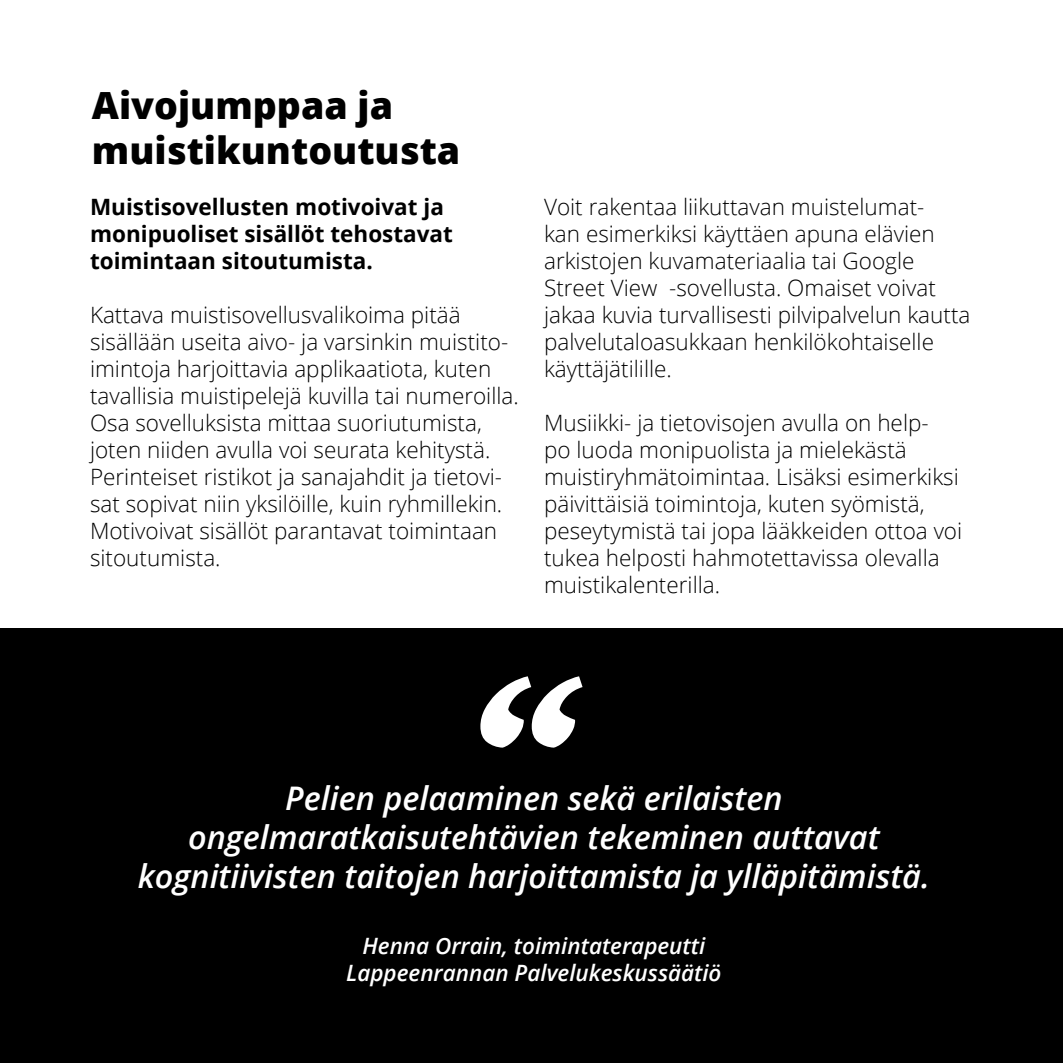
<style>
.page{position:relative;width:1063px;height:1063px;background:#fff}
.page>*{position:absolute;margin:0;border:0;box-sizing:border-box;transform-origin:0 0}
.t1{font:800 37.5px/45px "Open Sans";color:#000}
.t2{font:italic 600 32.5px/39px "Open Sans";color:#fff;text-align:center}
.t3{font:300 22.5px/27px "Open Sans";color:#000}
.t4{font:700 22.5px/27px "Open Sans";color:#000}
.t5{font:italic 600 22.5px/27px "Open Sans";color:#fff;text-align:center}
</style>
<div class="page">
<div style="left:0;top:628px;width:1063px;height:435px;background:#000"></div>
<svg style="left:480px;top:676px;width:103px;height:72px"></svg>
<h1 class="t1" style="left:92px;top:81px;width:370px">Aivojumppaa ja muistikuntoutusta</h1>
<p class="t4" style="left:90px;top:193px;width:364px">Muistisovellusten motivoivat ja monipuoliset sisällöt tehostavat toimintaan sitoutumista.</p>
<p class="t3" style="left:90px;top:301px;width:430px">Kattava muistisovellusvalikoima pitää sisällään useita aivo- ja varsinkin muistito&shy;imintoja harjoittavia applikaatiota, kuten tavallisia muistipelejä kuvilla tai numeroilla.<br>Osa sovelluksista mittaa suoriutumista, joten niiden avulla voi seurata kehitystä.<br>Perinteiset ristikot ja sanajahdit ja tietovi&shy;sat sopivat niin yksilöille, kuin ryhmillekin.<br>Motivoivat sisällöt parantavat toimintaan sitoutumista.</p>
<p class="t3" style="left:544px;top:193px;width:428px">Voit rakentaa liikuttavan muistelumat-<br>kan esimerkiksi käyttäen apuna elävien arkistojen kuvamateriaalia tai Google Street View -sovellusta. Omaiset voivat jakaa kuvia turvallisesti pilvipalvelun kautta palvelutaloasukkaan henkilökohtaiselle käyttäjätilille.</p>
<p class="t3" style="left:544px;top:409px;width:420px">Musiikki- ja tietovisojen avulla on help-<br>po luoda monipuolista ja mielekästä muistiryhmätoimintaa. Lisäksi esimerkiksi päivittäisiä toimintoja, kuten syömistä, peseytymistä tai jopa lääkkeiden ottoa voi tukea helposti hahmotettavissa olevalla muistikalenterilla.</p>
<h2 class="t2" style="left:138px;top:778px;width:793px">Pelien pelaaminen sekä erilaisten ongelmaratkaisutehtävien tekeminen auttavat kognitiivisten taitojen harjoittamista ja ylläpitämistä.</h2>
<p class="t5" style="left:346px;top:931px;width:377px">Henna Orrain, toimintaterapeutti<br>Lappeenrannan Palvelukeskussäätiö</p>
</div>
